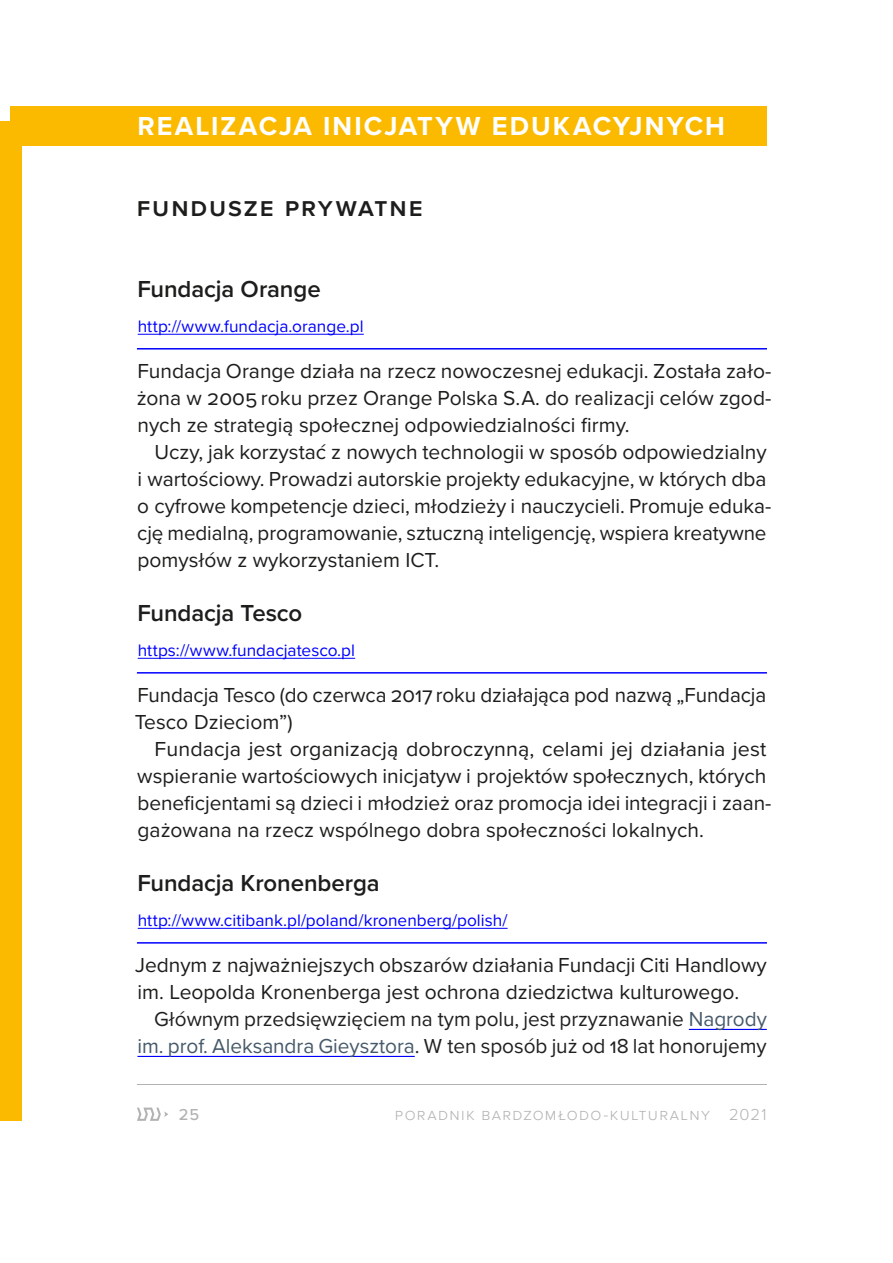
<style>
.page{position:relative;width:893px;height:1263px;background:#fff}
.page>*{position:absolute;margin:0;border:0;box-sizing:border-box;transform-origin:0 0}
.t1{font:700 27px "Proxima Nova";letter-spacing:.075em;color:#fff}
.t2{font:600 27px "Proxima Nova";letter-spacing:.07em;color:#1d1d1b}
.t3{font:600 24px "Proxima Nova";letter-spacing:-.005em;color:#1d1d1b}
.b4{font:21px/27px "Proxima Nova";color:#1d1d1b}
.a4{font:21px/27px "Proxima Nova";color:#1d1d1b;text-align:justify}
.b4-2{font:21px/27px "Proxima Nova";letter-spacing:-.005em;color:#202020;text-align:right}
.a5{font:21px/27px "Proxima Nova";letter-spacing:-.005em;color:#1d1d1b}
.h9{font:17.25px "Proxima Nova";color:#00f}
.t4{font:300 16.5px "Proxima Nova";letter-spacing:.08em;color:#b3b2b2}
.t5{font:500 16.5px "Proxima Nova";color:#b3b2b2}
.s1{color:#46596a}
</style>
<div class="page">
<div style="left:0;top:122px;width:21px;height:999px;background:#fbba00"></div>
<hr style="left:137px;top:1084px;width:630px;height:1px;background:#b3b2b2">
<svg style="left:137px;top:1107px;width:31px;height:14px"></svg>
<div style="left:11px;top:106px;width:756px;height:39px;background:#fbba00"></div>
<hr style="left:137px;top:348px;width:630px;height:2px;background:#00f">
<hr style="left:138px;top:334px;width:226px;height:1px;background:#00f">
<hr style="left:137px;top:672px;width:630px;height:2px;background:#00f">
<hr style="left:138px;top:658px;width:217px;height:1px;background:#00f">
<hr style="left:137px;top:942px;width:630px;height:2px;background:#00f">
<hr style="left:138px;top:928px;width:370px;height:1px;background:#00f">
<hr style="left:689px;top:1029px;width:78px;height:1px;background:#00f">
<hr style="left:137px;top:1056px;width:278px;height:1px;background:#00f">
<p class="t1" style="left:137px;top:106px;width:589px">REALIZACJA INICJATYW EDUKACYJNYCH</p>
<p class="t2" style="left:137px;top:187px;width:287px">Fundusze prywatne</p>
<p class="t3" style="left:137px;top:271px;width:185px">Fundacja Orange</p>
<p class="h9" style="left:138px;top:313px;width:228px">http://www.fundacja.orange.pl</p>
<p class="a4" style="left:137px;top:357px;width:636px">Fundacja Orange działa na rzecz nowoczesnej edukacji. Została zało&shy;żona w 2005 roku przez Orange Polska S. A. do realizacji celów zgod&shy;nych ze strategią społecznej odpowiedzialności firmy.</p>
<p class="b4" style="left:137px;top:438px;width:636px;text-indent:17px">Uczy, jak korzystać z nowych technologii w sposób odpowiedzialny i wartościowy. Prowadzi autorskie projekty edukacyjne, w których dba o cyfrowe kompetencje dzieci, młodzieży i nauczycieli. Promuje eduka&shy;cję medialną, programowanie, sztuczną inteligencję, wspiera kreatywne pomysłów z wykorzystaniem ICT.</p>
<p class="t3" style="left:137px;top:595px;width:166px">Fundacja Tesco</p>
<p class="h9" style="left:138px;top:637px;width:219px">https://www.fundacjatesco.pl</p>
<p class="a5" style="left:135px;top:681px;width:633px">Fundacja Tesco (do czerwca 2017 roku działająca pod nazwą „Fundacja<br>Tesco Dzieciom”)</p>
<p class="b4" style="left:137px;top:735px;width:636px;text-indent:17px">Fundacja jest organizacją dobroczynną, celami jej działania jest wspieranie wartościowych inicjatyw i projektów społecznych, których beneficjentami są dzieci i młodzież oraz promocja idei integracji i zaan&shy;gażowana na rzecz wspólnego dobra społeczności lokalnych.</p>
<p class="t3" style="left:137px;top:865px;width:244px">Fundacja Kronenberga</p>
<p class="h9" style="left:138px;top:907px;width:371px">http://www.citibank.pl/poland/kronenberg/polish/</p>
<p class="a4" style="left:135px;top:951px;width:633px">Jednym z najważniejszych obszarów działania Fundacji Citi Handlowy im. Leopolda Kronenberga jest ochrona dziedzictwa kulturowego.</p>
<p class="b4-2" style="left:137px;top:1005px;width:631px">Głównym przedsięwzięciem na tym polu, jest przyznawanie <span class="s1">Nagrody im. prof. Aleksandra Gieysztora</span>. W ten sposób już od 18 lat honorujemy</p>
<p class="t5" style="left:179px;top:1102px;width:22px">25</p>
<p class="t4" style="left:395px;top:1102px;width:373px">Poradnik bardzomłodo-kulturalny 2021</p>
</div>
